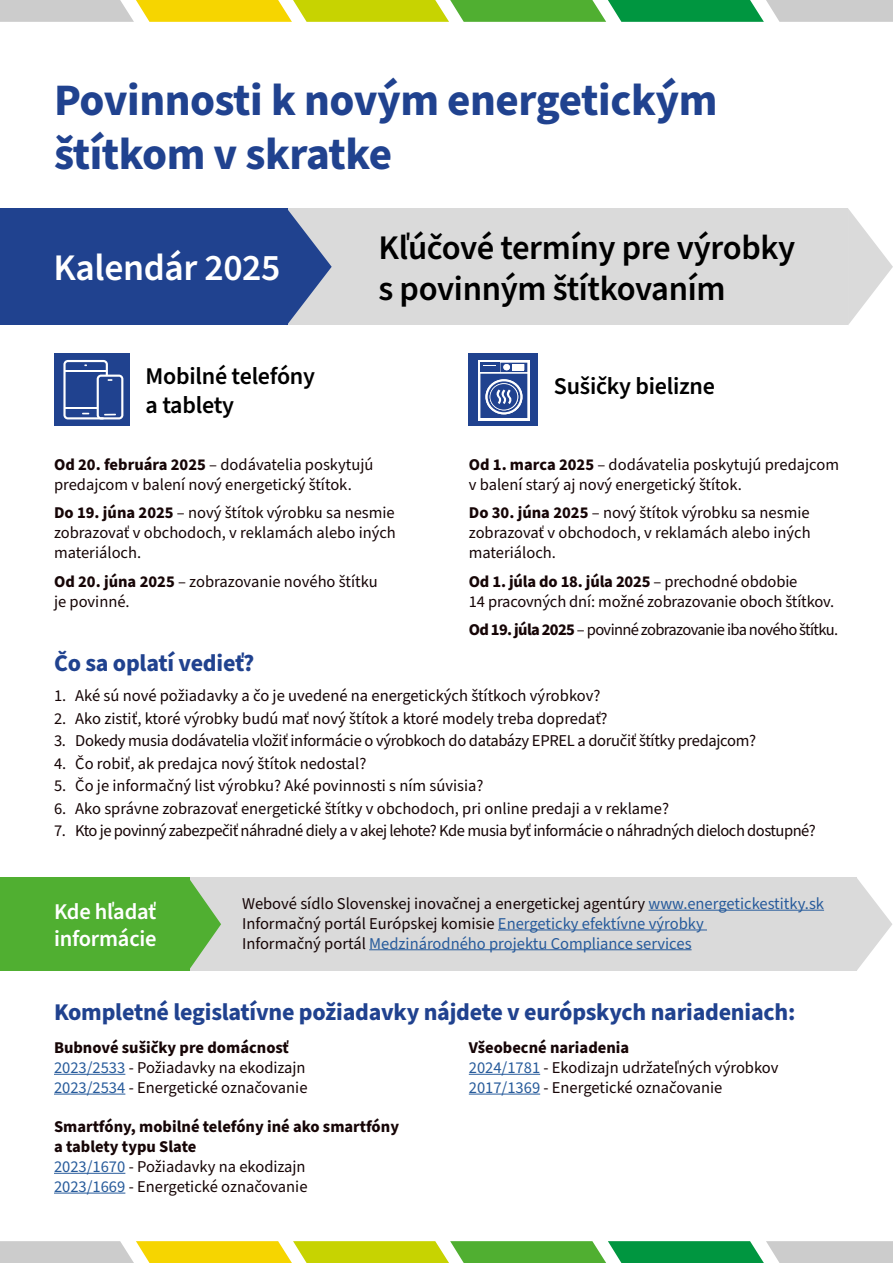
<style>
.page{position:relative;width:893px;height:1263px;background:#fff}
.page>*{position:absolute;margin:0;border:0;box-sizing:border-box;transform-origin:0 0}
.t1{font:700 45px/54px "Source Sans Pro";letter-spacing:-.01em;color:#20428f}
.t2{font:600 37.5px "Source Sans Pro";letter-spacing:-.01em;color:#fff}
.t3{font:600 34.5px/41.4px "Source Sans Pro";letter-spacing:-.01em;color:#000}
.t4{font:700 24px "Source Sans Pro";letter-spacing:-.01em;color:#20428f}
.t5{font:600 24px/28.8px "Source Sans Pro";letter-spacing:-.01em;color:#000}
.t6{font:600 22.5px/27px "Source Sans Pro";letter-spacing:-.01em;color:#fff}
.t7{font:16.5px/19.8px "Source Sans Pro";color:#160506}
.t8{font:700 16.5px/19.8px "Source Sans Pro";color:#160506}
.t9{font:16.5px "Source Sans Pro";letter-spacing:-.03em;color:#160506}
.t10{font:16.5px "Source Sans Pro";letter-spacing:-.02em;color:#160506}
.t11{font:16.5px "Source Sans Pro";letter-spacing:-.04em;color:#160506}
.s1{font-weight:700}
.s2{color:#275b9b}
.s3{font-weight:400;color:#275b9b}
.s4{font-weight:400}
</style>
<div class="page">
<div style="left:469px;top:354px;width:69px;height:72px;background:#20428f"></div>
<svg style="left:478px;top:360px;width:52px;height:60px"></svg>
<svg style="left:480px;top:363px;width:47px;height:55px"></svg>
<div style="left:54px;top:354px;width:75px;height:72px;background:#20428f"></div>
<svg style="left:63px;top:360px;width:60px;height:59px"></svg>
<div style="left:285px;top:208px;width:563px;height:117px;background:#dadada"></div>
<div style="left:0;top:877px;width:856px;height:94px;background:#dadada"></div>
<svg style="left:189px;top:877px;width:32px;height:94px"></svg>
<svg style="left:287px;top:208px;width:45px;height:117px"></svg>
<svg style="left:848px;top:209px;width:45px;height:116px"></svg>
<svg style="left:856px;top:877px;width:36px;height:94px"></svg>
<div style="left:0;top:877px;width:189px;height:94px;background:#50af31"></div>
<div style="left:0;top:208px;width:287px;height:117px;background:#20428f"></div>
<hr style="left:649px;top:910px;width:175px;height:1px;background:#275b9b">
<hr style="left:498px;top:929px;width:209px;height:1px;background:#275b9b">
<hr style="left:369px;top:949px;width:323px;height:1px;background:#275b9b">
<hr style="left:54px;top:1074px;width:71px;height:1px;background:#275b9b">
<hr style="left:54px;top:1094px;width:71px;height:1px;background:#275b9b">
<hr style="left:54px;top:1173px;width:71px;height:1px;background:#275b9b">
<hr style="left:54px;top:1193px;width:71px;height:1px;background:#275b9b">
<hr style="left:469px;top:1074px;width:71px;height:1px;background:#275b9b">
<hr style="left:469px;top:1094px;width:71px;height:1px;background:#275b9b">
<svg style="left:0;top:1241px;width:893px;height:22px;background:#a2c661"></svg>
<svg style="left:0;top:0;width:893px;height:22px;background:#a2c661"></svg>
<h1 class="t1" style="left:54px;top:74px;width:665px">Povinnosti k novým energetickým štítkom v skratke</h1>
<h2 class="t2" style="left:54px;top:243px;width:228px">Kalendár 2025</h2>
<h3 class="t3" style="left:378px;top:228px;width:418px">Kľúčové termíny pre výrobky s povinným štítkovaním</h3>
<h3 class="t5" style="left:146px;top:363px;width:171px">Mobilné telefóny a tablety</h3>
<h3 class="t5" style="left:554px;top:372px;width:163px">Sušičky bielizne</h3>
<p class="t7" style="left:54px;top:455px;width:321px"><span class="s1">Od 20. februára 2025</span> – dodávatelia poskytujú predajcom v balení nový energetický štítok.</p>
<p class="t7" style="left:54px;top:503px;width:343px;text-align:justify"><span class="s1">Do 19. júna 2025</span> – nový štítok výrobku sa nesmie zobrazovať v obchodoch, v reklamách alebo iných materiáloch.</p>
<p class="t7" style="left:54px;top:572px;width:325px"><span class="s1">Od 20. júna 2025</span> – zobrazovanie nového štítku je povinné.</p>
<p class="t7" style="left:469px;top:455px;width:372px"><span class="s1">Od 1. marca 2025</span> – dodávatelia poskytujú predajcom v balení starý aj nový energetický štítok.</p>
<p class="t7" style="left:469px;top:503px;width:343px;text-align:justify"><span class="s1">Do 30. júna 2025</span> – nový štítok výrobku sa nesmie zobrazovať v obchodoch, v reklamách alebo iných materiáloch.</p>
<p class="t7" style="left:469px;top:572px;width:367px"><span class="s1">Od 1. júla do 18. júla 2025</span> – prechodné obdobie<br>14 pracovných dní: možné zobrazovanie oboch štítkov.</p>
<p class="t11" style="left:469px;top:619px;width:371px"><span class="s1">Od 19. júla 2025</span> – povinné zobrazovanie iba nového štítku.</p>
<h3 class="t4" style="left:54px;top:646px;width:202px">Čo sa oplatí vedieť?</h3>
<p class="t7" style="left:54px;top:686px;width:548px">1. Aké sú nové požiadavky a čo je uvedené na energetických štítkoch výrobkov?</p>
<p class="t7" style="left:54px;top:709px;width:555px">2. Ako zistiť, ktoré výrobky budú mať nový štítok a ktoré modely treba dopredať?</p>
<p class="t10" style="left:54px;top:729px;width:703px">3. Dokedy musia dodávatelia vložiť informácie o výrobkoch do databázy EPREL a doručiť štítky predajcom?</p>
<p class="t7" style="left:54px;top:754px;width:314px">4. Čo robiť, ak predajca nový štítok nedostal?</p>
<p class="t7" style="left:54px;top:776px;width:431px">5. Čo je informačný list výrobku? Aké povinnosti s ním súvisia?</p>
<p class="t7" style="left:54px;top:799px;width:616px">6. Ako správne zobrazovať energetické štítky v obchodoch, pri online predaji a v reklame?</p>
<p class="t9" style="left:54px;top:820px;width:763px">7. Kto je povinný zabezpečiť náhradné diely a v akej lehote? Kde musia byť informácie o náhradných dieloch dostupné?</p>
<h3 class="t6" style="left:54px;top:899px;width:104px">Kde hľadať informácie</h3>
<p class="t7" style="left:242px;top:894px;width:584px">Webové sídlo Slovenskej inovačnej a energetickej agentúry <span class="s2">www.energetickestitky.sk<br></span>Informačný portál Európskej komisie <span class="s2">Energeticky efektívne výrobky<br></span>Informačný portál <span class="s2">Medzinárodného projektu Compliance services</span></p>
<h3 class="t4" style="left:54px;top:996px;width:743px">Kompletné legislatívne požiadavky nájdete v európskych nariadeniach:</h3>
<p class="t7" style="left:54px;top:1038px;width:255px"><span class="s1">Bubnové sušičky pre domácnosť<br></span><span class="s2">2023/2533</span> - Požiadavky na ekodizajn<br><span class="s2">2023/2534</span> - Energetické označovanie</p>
<p class="t8" style="left:54px;top:1117px;width:347px">Smartfóny, mobilné telefóny iné ako smartfóny a tablety typu Slate<br><span class="s3">2023/1670</span> <span class="s4">- Požiadavky na ekodizajn<br></span><span class="s3">2023/1669</span> <span class="s4">- Energetické označovanie</span></p>
<p class="t7" style="left:469px;top:1038px;width:311px"><span class="s1">Všeobecné nariadenia<br></span><span class="s2">2024/1781</span> - Ekodizajn udržateľných výrobkov<br><span class="s2">2017/1369</span> - Energetické označovanie</p>
</div>
